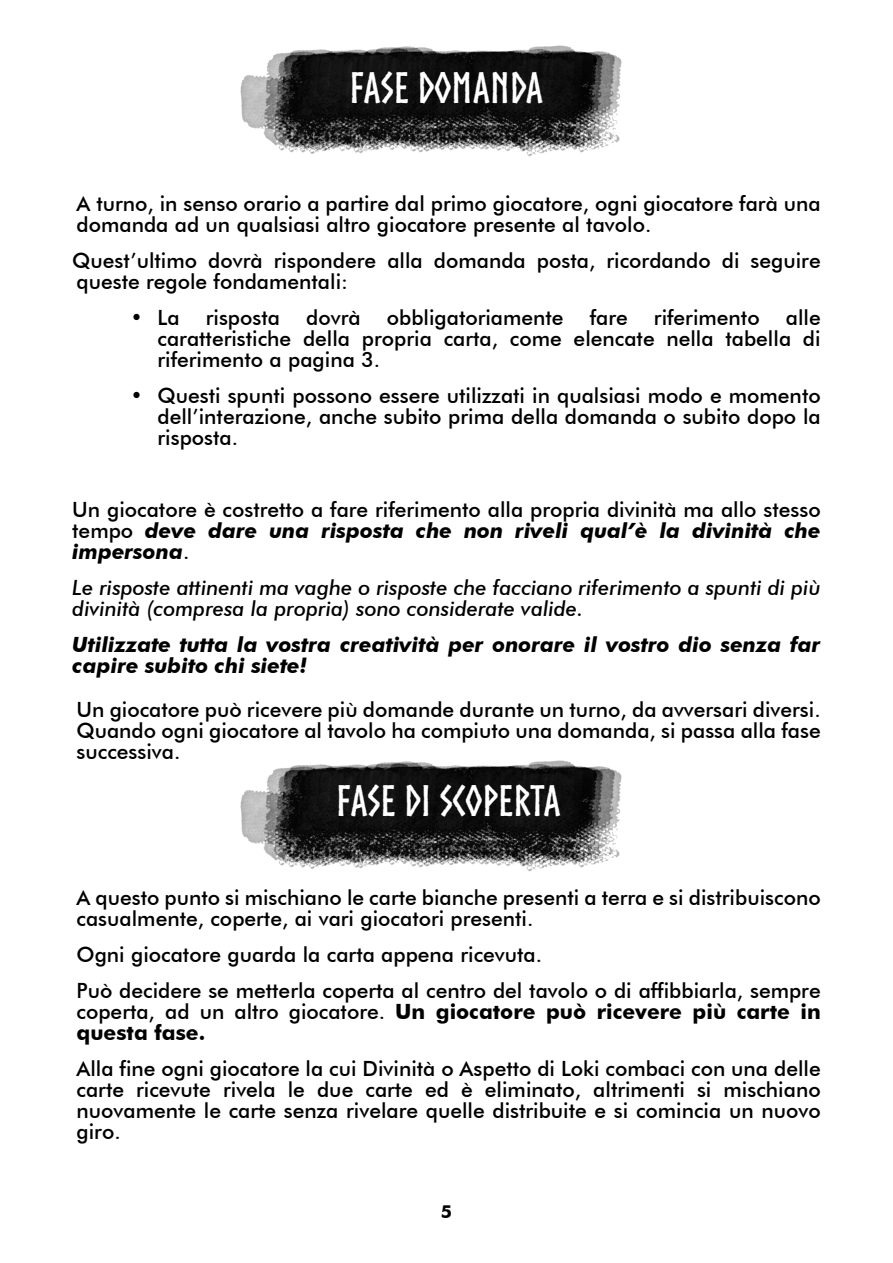
<style>
.page{position:relative;width:893px;height:1263px;background:#fff}
.page>*{position:absolute;margin:0;border:0;box-sizing:border-box;transform-origin:0 0}
.t1{font:700 42px "Norse";color:#fff}
.t2{font:500 21px/21px "Futura BT";color:#000;text-align:justify}
.t3{font:italic 500 21px/21px "Futura BT";color:#000}
.t4{font:italic 700 21px/21px "Futura BT";color:#000}
.t5{font:700 21px/21px "Futura BT";color:#000}
.t6{font:700 18px "Futura BT";color:#000}
.s1{font-weight:700;font-style:italic}
.s2{font-weight:500}
</style>
<div class="page">
<img style="left:241px;top:761px;width:380px;height:111px">
<img style="left:241px;top:46px;width:380px;height:111px">
<h1 class="t1" style="left:350px;top:67px;width:195px">FASE DOMANDA</h1>
<p class="t2" style="left:77px;top:195px;width:746px">A turno, in senso orario a partire dal primo giocatore, ogni giocatore farà una domanda ad un qualsiasi altro giocatore presente al tavolo.</p>
<p class="t2" style="left:72px;top:252px;width:750px">Quest’ultimo dovrà rispondere alla domanda posta, ricordando di seguire queste regole fondamentali:</p>
<p class="t2" style="left:158px;top:309px;width:665px;text-indent:-27px">• La risposta dovrà obbligatoriamente fare riferimento alle caratteristiche della propria carta, come elencate nella tabella di riferimento a pagina 3.</p>
<p class="t2" style="left:158px;top:387px;width:665px;text-indent:-27px">• Questi spunti possono essere utilizzati in qualsiasi modo e momento dell’interazione, anche subito prima della domanda o subito dopo la risposta.</p>
<p class="t2" style="left:72px;top:501px;width:750px">Un giocatore è costretto a fare riferimento alla propria divinità ma allo stesso tempo <span class="s1">deve dare una risposta che non riveli qual’è la divinità che impersona</span>.</p>
<p class="t3" style="left:72px;top:579px;width:750px">Le risposte attinenti ma vaghe o risposte che facciano riferimento a spunti di più divinità (compresa la propria) sono considerate valide.</p>
<p class="t4" style="left:72px;top:636px;width:750px">Utilizzate tutta la vostra creatività per onorare il vostro dio senza far capire subito chi siete!</p>
<p class="t2" style="left:77px;top:701px;width:746px">Un giocatore può ricevere più domande durante un turno, da avversari diversi.<br>Quando ogni giocatore al tavolo ha compiuto una domanda, si passa alla fase successiva.</p>
<h1 class="t1" style="left:336px;top:779px;width:226px">FASE DI SCOPERTA</h1>
<p class="t2" style="left:77px;top:888px;width:746px">A questo punto si mischiano le carte bianche presenti a terra e si distribuiscono casualmente, coperte, ai vari giocatori presenti.</p>
<p class="t2" style="left:77px;top:938px;width:746px;line-height:36px">Ogni giocatore guarda la carta appena ricevuta.<br>Può decidere se metterla coperta al centro del tavolo o di affibbiarla, sempre</p>
<p class="t5" style="left:77px;top:1002px;width:746px"><span class="s2">coperta, ad un altro giocatore.</span> Un giocatore può ricevere più carte in questa fase.</p>
<p class="t2" style="left:77px;top:1059px;width:746px">Alla fine ogni giocatore la cui Divinità o Aspetto di Loki combaci con una delle carte ricevute rivela le due carte ed è eliminato, altrimenti si mischiano nuovamente le carte senza rivelare quelle distribuite e si comincia un nuovo giro.</p>
<p class="t6" style="left:441px;top:1205px;width:13px">5</p>
</div>
